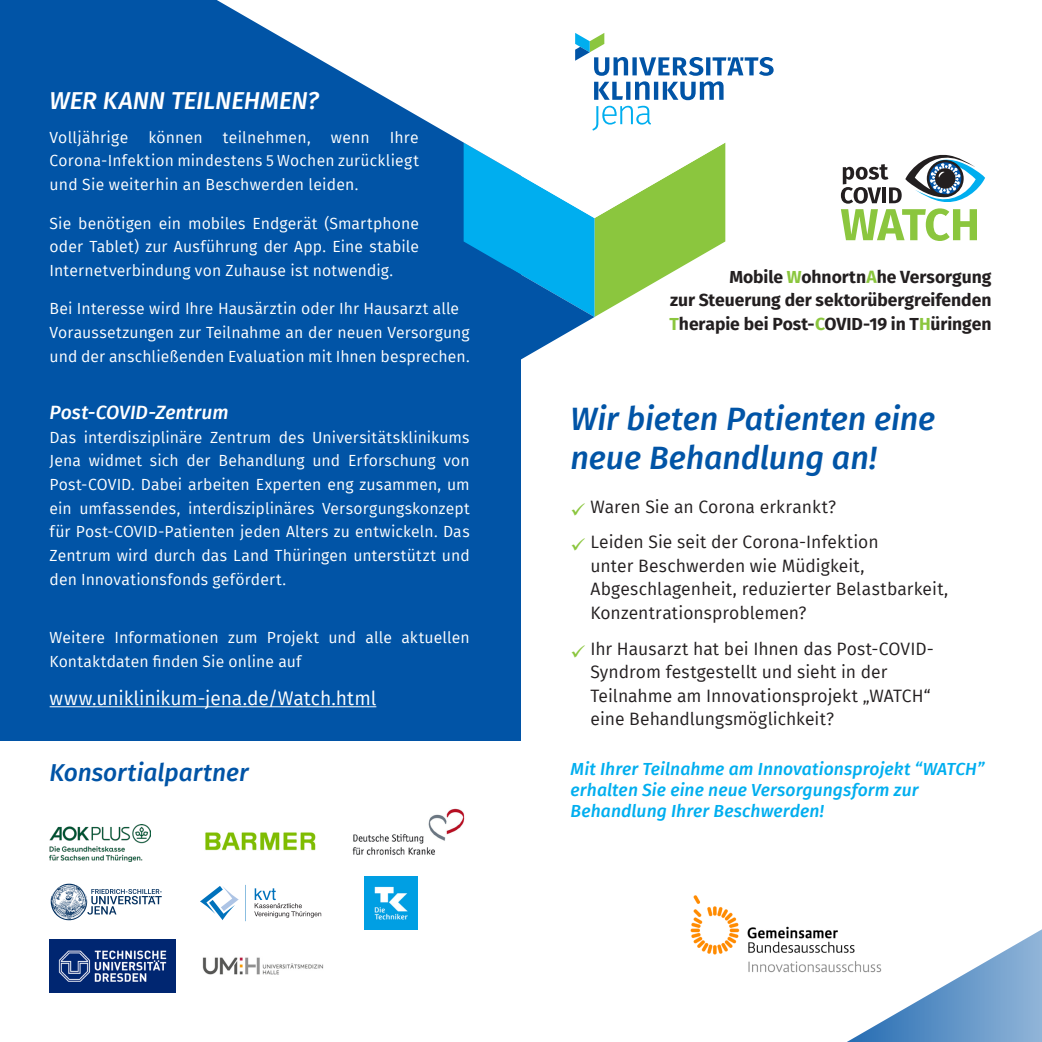
<style>
.page{position:relative;width:1042px;height:1042px;background:#fff}
.page>*{position:absolute;margin:0;border:0;box-sizing:border-box;transform-origin:0 0}
.t1{font:italic 500 32.38px/38.9px "Fira Sans";letter-spacing:-.005em;color:#0154a6}
.t2{font:italic 500 24.5px "Fira Sans";letter-spacing:-.005em;color:#fff}
.t3{font:italic 500 24.5px "Fira Sans";color:#0154a6}
.Fliesstext{font:19.25px "Fira Sans";letter-spacing:-.005em;color:#fff}
.t4{font:italic 500 19.25px "Fira Sans";color:#fff}
.t5{font:17.5px/23.6px "Fira Sans";color:#231f20}
.t6{font:italic 500 17.5px/21px "Fira Sans";letter-spacing:.005em;color:#00aeef}
.Fliesstext-2{font:700 17.5px/23.6px "Fira Sans";letter-spacing:-.005em;color:#231f20;text-align:justify}
.Fliesstext-3{font:15.75px/23.6px "Fira Sans";letter-spacing:.01em;color:#fff;text-align:justify}
.s1{color:#8bc63e}
</style>
<div class="page">
<div style="left:0;top:0;width:521px;height:740px;background:#0154a6"></div>
<svg style="left:464px;top:218px;width:261px;height:142px"></svg>
<svg style="left:217px;top:0;width:624px;height:218px;fill:#fff"></svg>
<svg style="left:592px;top:106px;width:59px;height:25px"></svg>
<svg style="left:575px;top:33px;width:198px;height:67px"></svg>
<hr style="left:50px;top:706px;width:326px;height:1px;background:#fff">
<svg style="left:841px;top:154px;width:144px;height:87px"></svg>
<svg style="left:847px;top:929px;width:195px;height:113px"></svg>
<img style="left:50px;top:824px;width:101px;height:37px">
<img style="left:205px;top:832px;width:111px;height:18px">
<img style="left:352px;top:808px;width:113px;height:47px">
<svg style="left:87px;top:889px;width:75px;height:25px"></svg>
<img style="left:50px;top:883px;width:37px;height:37px">
<svg style="left:200px;top:885px;width:121px;height:36px"></svg>
<img style="left:365px;top:876px;width:53px;height:53px">
<img style="left:50px;top:939px;width:125px;height:53px">
<img style="left:203px;top:957px;width:120px;height:18px">
<img style="left:690px;top:895px;width:203px;height:102px">
<h1 class="t2" style="left:50px;top:81px;width:271px">WER KANN TEILNEHMEN?</h1>
<p class="Fliesstext-3" style="left:50px;top:125px;width:80px">Volljährige</p>
<p class="Fliesstext-3" style="left:148px;top:125px;width:56px">können</p>
<p class="Fliesstext-3" style="left:223px;top:125px;width:89px">teilnehmen,</p>
<p class="Fliesstext-3" style="left:331px;top:125px;width:40px">wenn</p>
<p class="Fliesstext-3" style="left:50px;top:125px;width:371px;text-indent:340px">Ihre Corona-Infektion mindestens 5 Wochen zurückliegt und Sie weiterhin an Beschwerden leiden.</p>
<p class="Fliesstext-3" style="left:50px;top:211px;width:371px">Sie benötigen ein mobiles Endgerät (Smartphone oder Tablet) zur Ausführung der App. Eine stabile Internetverbindung von Zuhause ist notwendig.</p>
<p class="Fliesstext-3" style="left:50px;top:297px;width:422px;text-align:left">Bei Interesse wird Ihre Hausärztin oder Ihr Hausarzt alle<br>Voraussetzungen zur Teilnahme an der neuen Versorgung und der anschließenden Evaluation mit Ihnen besprechen.</p>
<h2 class="t4" style="left:50px;top:397px;width:180px">Post-COVID-Zentrum</h2>
<p class="Fliesstext-3" style="left:50px;top:425px;width:422px">Das interdisziplinäre Zentrum des Universitätsklinikums Jena widmet sich der Behandlung und Erforschung von Post-COVID. Dabei arbeiten Experten eng zusammen, um ein umfassendes, interdisziplinäres Versorgungskonzept für Post-COVID-Patienten jeden Alters zu entwickeln. Das Zentrum wird durch das Land Thüringen unterstützt und den Innovationsfonds gefördert.</p>
<p class="Fliesstext-3" style="left:50px;top:625px;width:422px">Weitere Informationen zum Projekt und alle aktuellen<br>Kontaktdaten finden Sie online auf</p>
<p class="Fliesstext" style="left:50px;top:684px;width:328px">www.uniklinikum-jena.de/Watch.html</p>
<h1 class="t3" style="left:50px;top:753px;width:200px">Konsortialpartner</h1>
<p class="Fliesstext-2" style="left:669px;top:264px;width:323px;text-indent:60px">Mobile <span class="s1">W</span>ohnortn<span class="s1">A</span>he Versorgung zur Steuerung der sektorübergreifenden <span class="s1">T</span>herapie bei Post-<span class="s1">C</span>OVID-19 in T<span class="s1">H</span>üringen</p>
<h1 class="t1" style="left:570px;top:398px;width:366px">Wir bieten Patienten eine neue Behandlung an!</h1>
<p class="t5" style="left:590px;top:494px;width:247px">Waren Sie an Corona erkrankt?</p>
<p class="t5" style="left:590px;top:530px;width:359px">Leiden Sie seit der Corona-Infektion<br>unter Beschwerden wie Müdigkeit, Abgeschlagenheit, reduzierter Belastbarkeit, Konzentrationsproblemen?</p>
<p class="t5" style="left:590px;top:636px;width:345px">Ihr Hausarzt hat bei Ihnen das Post-COVID-Syndrom festgestellt und sieht in der Teilnahme am Innovationsprojekt „WATCH“ eine Behandlungsmöglichkeit?</p>
<h1 class="t6" style="left:570px;top:757px;width:415px">Mit Ihrer Teilnahme am Innovationsprojekt “WATCH” erhalten Sie eine neue Versorgungsform zur<br>Behandlung Ihrer Beschwerden!</h1>
</div>
